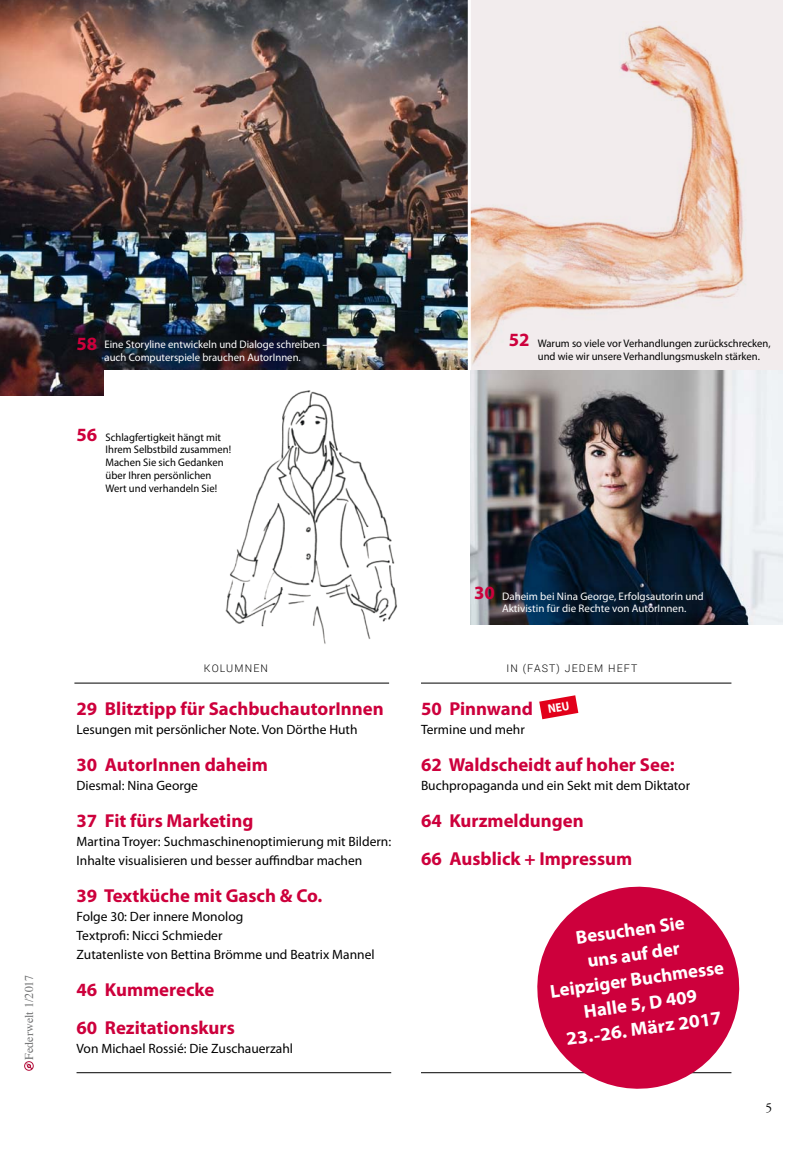
<style>
.page{position:relative;width:808px;height:1149px;background:#fff}
.page>*{position:absolute;margin:0;border:0;box-sizing:border-box;transform-origin:0 0}
.t1{font:700 18.75px/37.5px "Myriad Pro";color:#cd003c}
.t2{font:700 18.75px/24.8px "Myriad Pro";color:#fff;text-align:center}
.t3{font:13.5px/18.8px "Myriad Pro";color:#000}
.t4{font:13.5px "Adobe Garamond";color:#000}
.t5{font:12px "Times";color:#707172}
.t6{font:10.95px/12.8px "Myriad Pro";color:#000}
.t7{font:10.95px/12.8px "Myriad Pro";color:#fff}
.t8{font:300 10.5px "Roboto";letter-spacing:.11em;color:#000}
.s1{font-weight:700;font-size:18.75px;color:#cd003c}
</style>
<div class="page">
<svg style="left:24px;top:1061px;width:10px;height:9px"></svg>
<div style="left:470px;top:0;width:312px;height:395px;background:#f2eced"></div>
<img style="left:471px;top:25px;width:273px;height:339px">
<hr style="left:77px;top:1072px;width:314px;height:1px;background:#000">
<hr style="left:421px;top:1072px;width:310px;height:1px;background:#000">
<hr style="left:74px;top:682px;width:315px;height:1px;background:#000">
<hr style="left:421px;top:682px;width:310px;height:1px;background:#000">
<svg style="left:530px;top:886px;width:210px;height:203px;fill:#cd003c"></svg>
<img style="left:0;top:0;width:468px;height:395px">
<img style="left:470px;top:370px;width:312px;height:254px">
<div style="left:105px;top:370px;width:365px;height:282px;background:#fff"></div>
<img style="left:225px;top:390px;width:172px;height:254px">
<hr style="left:468px;top:0;width:3px;height:370px;background:#fff">
<svg style="left:539px;top:695px;width:39px;height:24px"></svg>
<p class="t5" style="left:18px;top:1059px;width:86px;rotate:-90deg">Federwelt 1/2017</p>
<p class="t7" style="left:77px;top:338px;width:253px;text-align:center"><span class="s1">58</span> Eine Storyline entwickeln und Dialoge schreiben – auch Computerspiele brauchen AutorInnen.</p>
<p class="t6" style="left:105px;top:430px;width:127px;text-indent:-29px"><span class="s1">56</span> Schlagfertigkeit hängt mit<br>Ihrem Selbstbild zusammen!<br>Machen Sie sich Gedanken über Ihren persönlichen<br>Wert und verhandeln Sie!</p>
<p class="t6" style="left:538px;top:337px;width:234px;text-indent:-29px"><span class="s1">52</span> Warum so viele vor Verhandlungen zurückschrecken, und wie wir unsere Verhandlungsmuskeln stärken.</p>
<p class="t7" style="left:502px;top:589px;width:203px;text-indent:-28px"><span class="s1">30</span> Daheim bei Nina George, Erfolgsautorin und<br>Aktivistin für die Rechte von AutorInnen.</p>
<p class="t8" style="left:204px;top:660px;width:66px">KOLUMNEN</p>
<p class="t8" style="left:506px;top:660px;width:133px">I N (FAST) JEDEM HEFT</p>
<h1 class="t1" style="left:77px;top:689px;width:309px">29 Blitztipp für SachbuchautorInnen</h1>
<p class="t3" style="left:77px;top:719px;width:282px">Lesungen mit persönlicher Note. Von Dörthe Huth</p>
<h1 class="t1" style="left:77px;top:745px;width:193px">30 AutorInnen daheim</h1>
<p class="t3" style="left:77px;top:775px;width:123px">Diesmal: Nina George</p>
<h1 class="t1" style="left:77px;top:801px;width:178px">37 Fit fürs Marketing</h1>
<p class="t3" style="left:77px;top:831px;width:316px">Martina Troyer: Suchmaschinenoptimierung mit Bildern:<br>Inhalte visualisieren und besser auffindbar machen</p>
<h1 class="t1" style="left:77px;top:876px;width:247px">39 Textküche mit Gasch &amp; Co.</h1>
<p class="t3" style="left:77px;top:906px;width:300px">Folge 30: Der innere Monolog<br>Textprofi: Nicci Schmieder<br>Zutatenliste von Bettina Brömme und Beatrix Mannel</p>
<h1 class="t1" style="left:77px;top:970px;width:160px">46 Kummerecke<br>60 Rezitationskurs</h1>
<p class="t3" style="left:77px;top:1038px;width:218px">Von Michael Rossié: Die Zuschauerzahl</p>
<h1 class="t1" style="left:421px;top:689px;width:114px">50 Pinnwand</h1>
<p class="t3" style="left:421px;top:719px;width:105px">Termine und mehr</p>
<h1 class="t1" style="left:421px;top:745px;width:255px">62 Waldscheidt auf hoher See:</h1>
<p class="t3" style="left:421px;top:775px;width:271px">Buchpropaganda und ein Sekt mit dem Diktator</p>
<h1 class="t1" style="left:421px;top:801px;width:213px">64 Kurzmeldungen<br>66 Ausblick + Impressum</h1>
<h1 class="t2" style="left:542px;top:929px;width:177px;rotate:-8deg">Besuchen Sie<br>uns auf der<br>Leipziger Buchmesse<br>Halle 5, D 409<br>23.-26. März 2017</h1>
<p class="t4" style="left:765px;top:1100px;width:8px">5</p>
</div>
